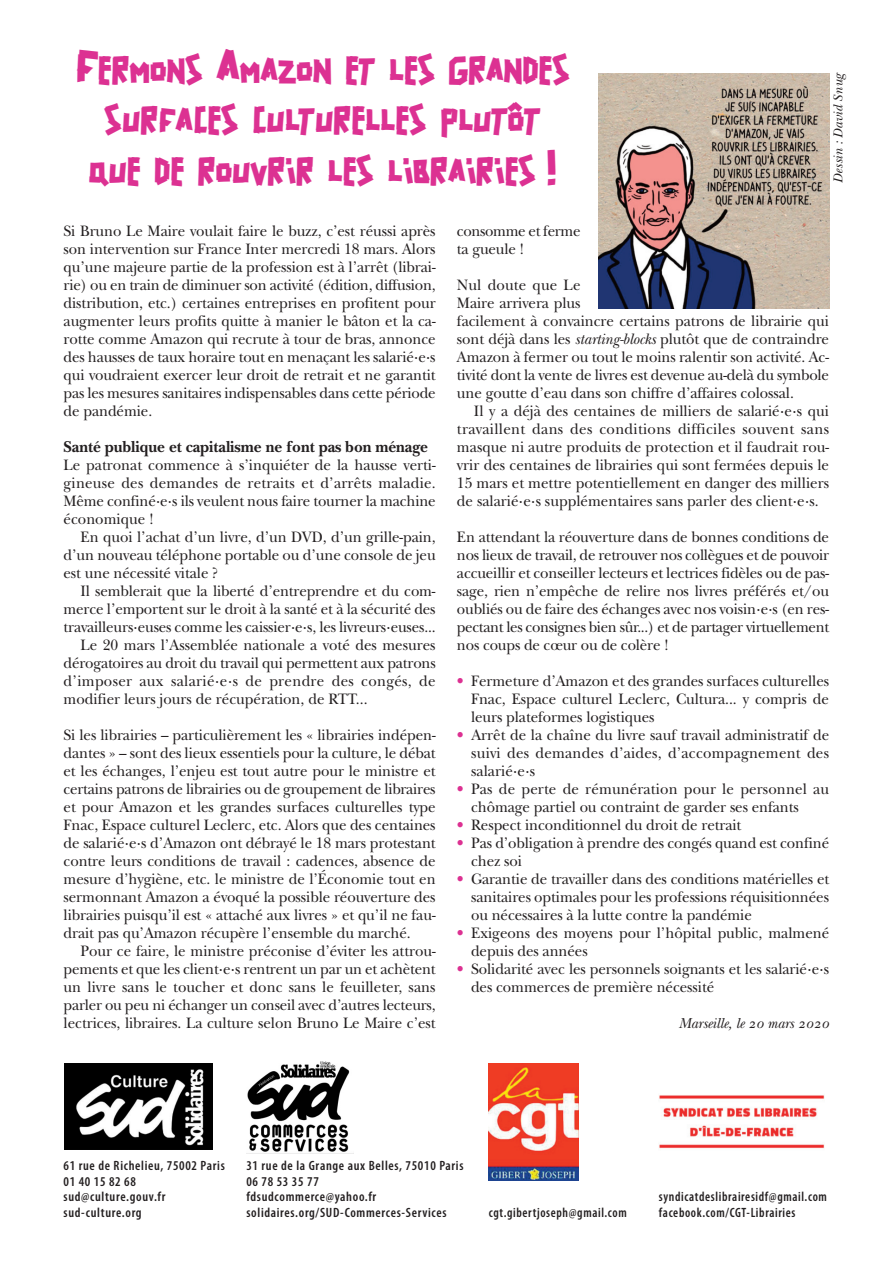
<style>
.page{position:relative;width:893px;height:1263px;background:#fff}
.page>*{position:absolute;margin:0;border:0;box-sizing:border-box;transform-origin:0 0}
.t1{font:31.5px/50.4px "Solidaire Action";letter-spacing:.005em;color:#dc3192;text-align:center;scale:.93 1}
.t2{font:700 16.5px "New Baskerville";letter-spacing:-.005em;color:#231f20;scale:.95 1}
.t3{font:15.75px/18px "New Baskerville";letter-spacing:-.005em;color:#231f20;text-align:justify;scale:.95 1}
.t4{font:15.75px "New Baskerville";letter-spacing:.02em;color:#231f20;scale:.95 1}
.t5{font:15.75px/18px "New Baskerville";letter-spacing:-.025em;color:#231f20;scale:.95 1}
.t6{font:15px "New Baskerville Italic Os F";letter-spacing:-.005em;color:#231f20;scale:.95 1}
.t7{font:600 condensed 13.5px/15.8px "Myriad Pro";letter-spacing:.05em;color:#231f20}
.t8{font:600 condensed 13.5px/16.5px "Myriad Pro";letter-spacing:.05em;color:#231f20;scale:.95 1}
.t9{font:13.5px "New Baskerville Italic Os F";color:#231f20}
.s1{font-size:42px}
.s2{font-style:italic}
.s3{color:#dc3192}
</style>
<div class="page">
<img style="left:64px;top:1064px;width:148px;height:86px">
<img style="left:247px;top:1062px;width:103px;height:90px">
<img style="left:489px;top:1063px;width:89px;height:117px">
<img style="left:659px;top:1095px;width:166px;height:54px">
<img style="left:598px;top:73px;width:231px;height:235px">
<h1 class="t1" style="left:75px;top:47px;width:533px"><span class="s1">F</span>ERMONS <span class="s1">A</span>MAZON ET LES GRANDES<br>SURFACES CULTURELLES PLUTÔT<br>QUE DE ROUVRIR LES LIBRAIRIES <span class="s1">!</span></h1>
<p class="t9" style="left:833px;top:183px;width:110px;rotate:-90deg">Dessin : David Snug</p>
<p class="t3" style="left:64px;top:224px;width:393px">Si Bruno Le Maire voulait faire le buzz, c’est réussi après son intervention sur France Inter mercredi 18 mars. Alors qu’une majeure partie de la profession est à l’arrêt (librai&shy;rie) ou en train de diminuer son activité (édition, diffusion, distribution, etc.) certaines entreprises en profitent pour augmenter leurs profits quitte à manier le bâton et la ca&shy;rotte comme Amazon qui recrute à tour de bras, annonce des hausses de taux horaire tout en menaçant les salarié·e·s qui voudraient exercer leur droit de retrait et ne garantit pas les mesures sanitaires indispensables dans cette période de pandémie.</p>
<p class="t2" style="left:64px;top:441px;width:385px">Santé publique et capitalisme ne font pas bon ménage</p>
<p class="t3" style="left:64px;top:458px;width:393px">Le patronat commence à s’inquiéter de la hausse verti - gineuse des demandes de retraits et d’arrêts maladie.<br>Même confiné·e·s ils veulent nous faire tourner la machine économique !</p>
<p class="t3" style="left:64px;top:530px;width:393px;text-indent:17px">En quoi l’achat d’un livre, d’un DVD, d’un grille-pain, d’un nouveau téléphone portable ou d’une console de jeu est une nécessité vitale ?</p>
<p class="t3" style="left:81px;top:584px;width:375px">Il semblerait que la liberté d’entreprendre et du com-</p>
<p class="t3" style="left:64px;top:602px;width:393px">merce l’emportent sur le droit à la santé et à la sécurité des</p>
<p class="t3" style="left:64px;top:620px;width:393px">travailleurs·euses comme les caissier·e·s, les livreurs·euses...</p>
<p class="t3" style="left:81px;top:638px;width:375px">Le 20 mars l’Assemblée nationale a voté des mesures</p>
<p class="t3" style="left:64px;top:656px;width:393px">dérogatoires au droit du travail qui permettent aux patrons</p>
<p class="t4" style="left:64px;top:675px;width:393px">d’imposer aux salarié·e·s de prendre des congés, de</p>
<p class="t3" style="left:64px;top:692px;width:322px">modifier leurs jours de récupération, de RTT...</p>
<p class="t3" style="left:64px;top:728px;width:393px">Si les librairies – particulièrement les « librairies indépen&shy;dantes » – sont des lieux essentiels pour la culture, le débat et les échanges, l’enjeu est tout autre pour le ministre et certains patrons de librairies ou de groupement de libraires et pour Amazon et les grandes surfaces culturelles type Fnac, Espace culturel Leclerc, etc. Alors que des centaines de salarié·e·s d’Amazon ont débrayé le 18 mars protestant contre leurs conditions de travail : cadences, absence de mesure d’hygiène, etc. le ministre de l’Économie tout en sermonnant Amazon a évoqué la possible réouverture des librairies puisqu’il est « attaché aux livres » et qu’il ne fau&shy;drait pas qu’Amazon récupère l’ensemble du marché.</p>
<p class="t3" style="left:64px;top:944px;width:393px;text-indent:17px">Pour ce faire, le ministre préconise d’éviter les attrou&shy;pements et que les client·e·s rentrent un par un et achètent un livre sans le toucher et donc sans le feuilleter, sans parler ou peu ni échanger un conseil avec d’autres lecteurs, lectrices, libraires. La culture selon Bruno Le Maire c’est</p>
<p class="t5" style="left:457px;top:224px;width:132px">consomme et ferme ta gueule !</p>
<p class="t3" style="left:457px;top:278px;width:393px;text-align:left">Nul doute que Le<br>Maire arrivera plus<br>facilement à convaincre certains patrons de librairie qui sont déjà dans les <span class="s2">starting-blocks</span> plutôt que de contraindre Amazon à fermer ou tout le moins ralentir son activité. Ac&shy;tivité dont la vente de livres est devenue au-delà du symbole une goutte d’eau dans son chiffre d’affaires colossal.</p>
<p class="t3" style="left:457px;top:404px;width:393px;text-indent:17px">Il y a déjà des centaines de milliers de salarié·e·s qui travaillent dans des conditions difficiles souvent sans masque ni autre produits de protection et il faudrait rou&shy;vrir des centaines de librairies qui sont fermées depuis le 15 mars et mettre potentiellement en danger des milliers de salarié·e·s supplémentaires sans parler des client·e·s.</p>
<p class="t3" style="left:457px;top:530px;width:393px">En attendant la réouverture dans de bonnes conditions de nos lieux de travail, de retrouver nos collègues et de pouvoir accueillir et conseiller lecteurs et lectrices fidèles ou de pas&shy;sage, rien n’empêche de relire nos livres préférés et/ou oubliés ou de faire des échanges avec nos voisin·e·s (en res&shy;pectant les consignes bien sûr...) et de partager virtuellement nos coups de cœur ou de colère !</p>
<p class="t3" style="left:471px;top:674px;width:378px;text-indent:-14px"><span class="s3">•</span> Fermeture d’Amazon et des grandes surfaces culturelles Fnac, Espace culturel Leclerc, Cultura... y compris de leurs plateformes logistiques</p>
<p class="t3" style="left:471px;top:728px;width:378px;text-indent:-14px"><span class="s3">•</span> Arrêt de la chaîne du livre sauf travail administratif de suivi des demandes d’aides, d’accompagnement des salarié·e·s</p>
<p class="t3" style="left:471px;top:782px;width:378px;text-indent:-14px"><span class="s3">•</span> Pas de perte de rémunération pour le personnel au chômage partiel ou contraint de garder ses enfants</p>
<p class="t3" style="left:457px;top:818px;width:301px"><span class="s3">•</span> Respect inconditionnel du droit de retrait</p>
<p class="t3" style="left:471px;top:836px;width:378px;text-indent:-14px"><span class="s3">•</span> Pas d’obligation à prendre des congés quand est confiné chez soi</p>
<p class="t3" style="left:471px;top:872px;width:378px;text-indent:-14px"><span class="s3">•</span> Garantie de travailler dans des conditions matérielles et sanitaires optimales pour les professions réquisitionnées ou nécessaires à la lutte contre la pandémie</p>
<p class="t3" style="left:471px;top:926px;width:378px;text-indent:-14px"><span class="s3">•</span> Exigeons des moyens pour l’hôpital public, malmené depuis des années</p>
<p class="t3" style="left:471px;top:962px;width:378px;text-indent:-14px"><span class="s3">•</span> Solidarité avec les personnels soignants et les salarié·e·s des commerces de première nécessité</p>
<p class="t6" style="left:678px;top:1018px;width:160px">Marseille, le 20 mars 2020</p>
<p class="t7" style="left:64px;top:1159px;width:163px">61 rue de Richelieu, 75002 Paris<br>01 40 15 82 68 sud@culture.gouv.fr sud-culture.org</p>
<p class="t7" style="left:246px;top:1159px;width:219px">31 rue de la Grange aux Belles, 75010 Paris<br>06 78 53 35 77<br>fdsudcommerce@yahoo.fr solidaires.org/SUD-Commerces-Services</p>
<p class="t8" style="left:489px;top:1205px;width:147px">cgt.gibertjoseph@gmail.com</p>
<p class="t8" style="left:659px;top:1189px;width:178px">syndicatdeslibrairesidf@gmail.com facebook.com/CGT-Librairies</p>
</div>
